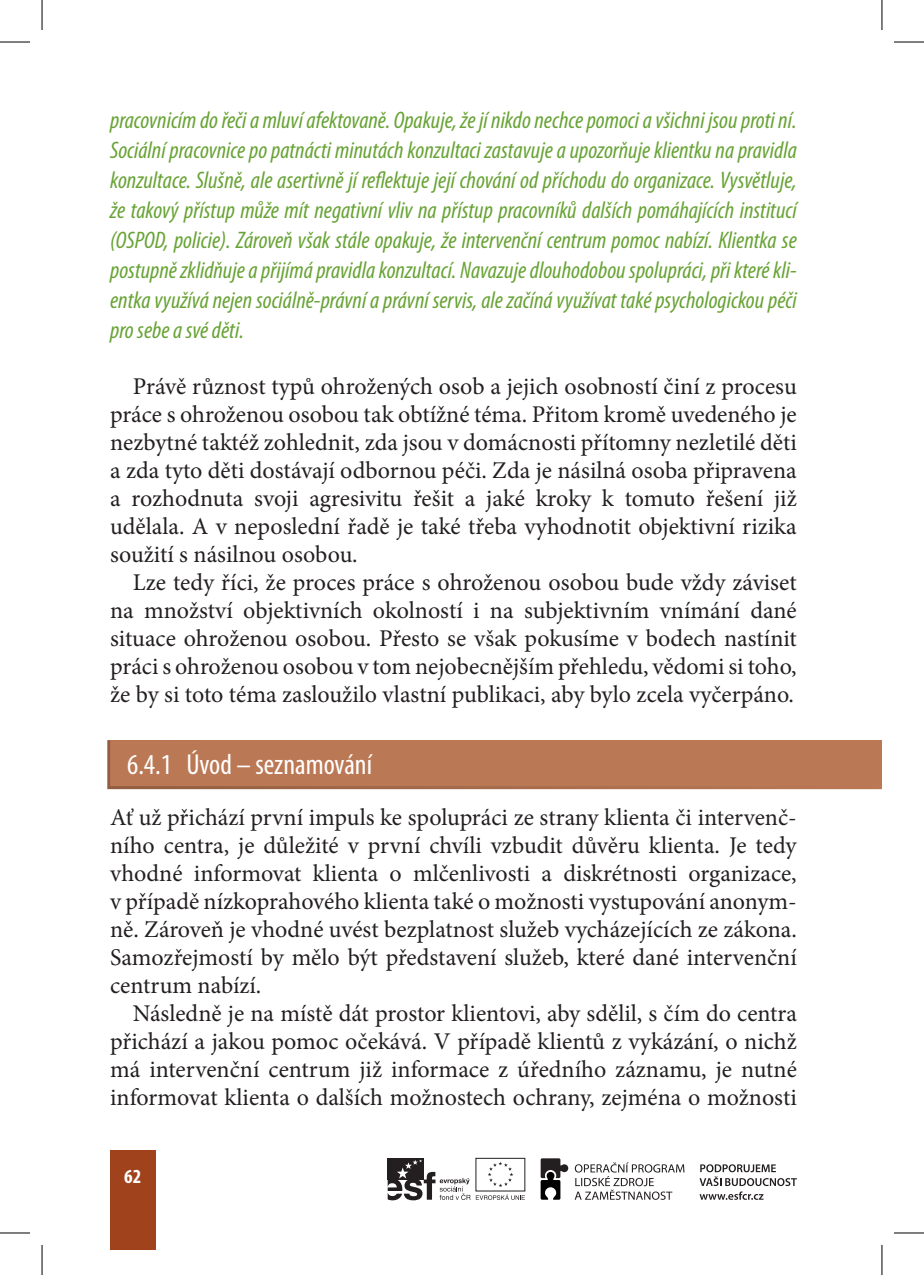
<style>
.page{position:relative;width:924px;height:1275px;background:#fff}
.page>*{position:absolute;margin:0;border:0;box-sizing:border-box;transform-origin:0 0}
.t1{font:condensed 29px "Myriad Pro";color:#fff}
.t2{font:24px/28px "Minion Pro";color:#231f20;text-align:justify}
.t3{font:italic condensed 24px/30px "Myriad Pro";color:#68a335;text-align:justify}
.t4{font:700 condensed 20px "Myriad Pro";color:#fff}
</style>
<div class="page">
<div style="left:110px;top:1150px;width:45px;height:100px;background:#a0431d"></div>
<div style="left:475px;top:1157px;width:50px;height:34px;border:1px solid #231f20"></div>
<svg style="left:574px;top:1162px;width:110px;height:37px"></svg>
<svg style="left:540px;top:1158px;width:28px;height:41px"></svg>
<svg style="left:699px;top:1164px;width:97px;height:35px"></svg>
<div style="left:387px;top:1158px;width:36px;height:21px;background:#231f20"></div>
<svg style="left:387px;top:1159px;width:137px;height:41px"></svg>
<div style="left:107px;top:740px;width:774px;height:49px;background:linear-gradient(to right,#976143,#bb7855)"></div>
<div style="left:110px;top:740px;width:771px;height:46px;background:#bb7855"></div>
<hr style="left:0;top:42px;width:30px;height:1px;background:#000">
<hr style="left:893px;top:42px;width:30px;height:1px;background:#000">
<hr style="left:0;top:1232px;width:30px;height:1px;background:#000">
<hr style="left:893px;top:1232px;width:30px;height:1px;background:#000">
<hr style="left:42px;top:0;width:1px;height:30px;background:#000">
<hr style="left:42px;top:1245px;width:1px;height:30px;background:#000">
<hr style="left:881px;top:0;width:1px;height:30px;background:#000">
<hr style="left:881px;top:1245px;width:1px;height:30px;background:#000">
<p class="t3" style="left:110px;top:107px;width:687px">pracovnicím do řeči a mluví afektovaně. Opakuje, že jí nikdo nechce pomoci a všichni jsou proti ní.<br>Sociální pracovnice po patnácti minutách konzultaci zastavuje a upozorňuje klientku na pravidla konzultace. Slušně, ale asertivně jí reflektuje její chování od příchodu do organizace. Vysvětluje, že takový přístup může mít negativní vliv na přístup pracovníků dalších pomáhajících institucí (OSPOD, policie). Zároveň však stále opakuje, že intervenční centrum pomoc nabízí. Klientka se postupně zklidňuje a přijímá pravidla konzultací. Navazuje dlouhodobou spolupráci, při které kli&shy;entka využívá nejen sociálně-právní a právní servis, ale začíná využívat také psychologickou péči pro sebe a své děti.</p>
<p class="t2" style="left:110px;top:374px;width:688px;text-indent:23px">Právě různost typů ohrožených osob a jejich osobností činí z procesu práce s ohroženou osobou tak obtížné téma. Přitom kromě uvedeného je nezbytné taktéž zohlednit, zda jsou v domácnosti přítomny nezletilé děti a zda tyto děti dostávají odbornou péči. Zda je násilná osoba připravena a rozhodnuta svoji agresivitu řešit a jaké kroky k tomuto řešení již udělala. A v neposlední řadě je také třeba vyhodnotit objektivní rizika soužití s násilnou osobou.</p>
<p class="t2" style="left:110px;top:570px;width:688px;text-indent:23px">Lze tedy říci, že proces práce s ohroženou osobou bude vždy záviset na množství objektivních okolností i na subjektivním vnímání dané situace ohroženou osobou. Přesto se však pokusíme v bodech nastínit práci s ohroženou osobou v tom nejobecnějším přehledu, vědomi si toho, že by si toto téma zasloužilo vlastní publikaci, aby bylo zcela vyčerpáno.</p>
<p class="t1" style="left:127px;top:754px;width:246px">6.4.1 Úvod – seznamování</p>
<p class="t2" style="left:110px;top:805px;width:688px">Ať už přichází první impuls ke spolupráci ze strany klienta či intervenč&shy;ního centra, je důležité v první chvíli vzbudit důvěru klienta. Je tedy vhodné informovat klienta o mlčenlivosti a diskrétnosti organizace, v případě nízkoprahového klienta také o možnosti vystupování anonym&shy;ně. Zároveň je vhodné uvést bezplatnost služeb vycházejících ze zákona.<br>Samozřejmostí by mělo být představení služeb, které dané intervenční centrum nabízí.</p>
<p class="t2" style="left:110px;top:1001px;width:688px;text-indent:23px">Následně je na místě dát prostor klientovi, aby sdělil, s čím do centra přichází a jakou pomoc očekává. V případě klientů z vykázání, o nichž má intervenční centrum již informace z úředního záznamu, je nutné informovat klienta o dalších možnostech ochrany, zejména o možnosti</p>
<p class="t4" style="left:124px;top:1169px;width:19px">62</p>
</div>
